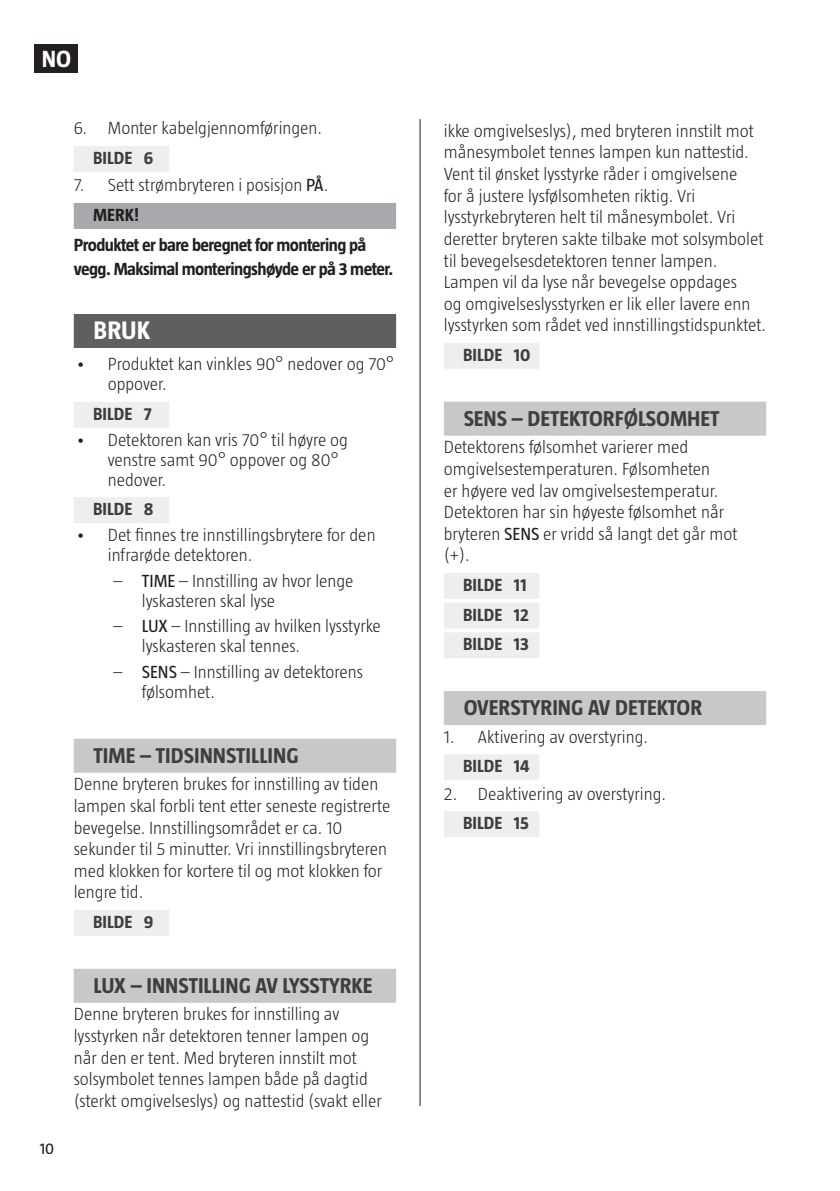
<style>
.page{position:relative;width:840px;height:1191px;background:#fff}
.page>*{position:absolute;margin:0;border:0;box-sizing:border-box;transform-origin:0 0}
.t1{font:700 26px "Taz";color:#fff}
.t2{font:700 24px "Taz";color:#fff}
.t3{font:700 22px "Taz";color:#3e3e3f}
.t4{font:300 18px/21.6px "Taz";color:#231f20}
.t5{font:700 18px "Taz";letter-spacing:-.03em;color:#231f20}
.t6{font:700 18px/29.6px "Taz";color:#3e3e3f}
.t7{font:16px "Taz";color:#231f20}
.s1{font-weight:400}
</style>
<div class="page">
<div style="left:35px;top:44px;width:43px;height:29px;background:#231f20"></div>
<hr style="left:419px;top:119px;width:1px;height:987px;background:#231f20">
<div style="left:443px;top:343px;width:96px;height:26px;background:#eeeeef"></div>
<div style="left:443px;top:401px;width:322px;height:34px;background:#c7c8ca"></div>
<div style="left:443px;top:573px;width:96px;height:26px;background:#eeeeef"></div>
<div style="left:443px;top:602px;width:96px;height:26px;background:#eeeeef"></div>
<div style="left:443px;top:632px;width:96px;height:26px;background:#eeeeef"></div>
<div style="left:443px;top:691px;width:322px;height:34px;background:#c7c8ca"></div>
<div style="left:443px;top:754px;width:96px;height:26px;background:#eeeeef"></div>
<div style="left:443px;top:811px;width:96px;height:26px;background:#eeeeef"></div>
<div style="left:74px;top:146px;width:95px;height:26px;background:#eeeeef"></div>
<div style="left:74px;top:203px;width:322px;height:26px;background:#a8a9ad"></div>
<div style="left:74px;top:314px;width:322px;height:34px;background:#5f5f62"></div>
<div style="left:74px;top:402px;width:95px;height:26px;background:#eeeeef"></div>
<div style="left:74px;top:497px;width:95px;height:26px;background:#eeeeef"></div>
<div style="left:74px;top:738px;width:322px;height:34px;background:#c7c8ca"></div>
<div style="left:74px;top:910px;width:95px;height:26px;background:#eeeeef"></div>
<div style="left:74px;top:968px;width:322px;height:34px;background:#c7c8ca"></div>
<h2 class="t2" style="left:42px;top:45px;width:31px">NO</h2>
<p class="t4" style="left:74px;top:117px;width:250px">6. Monter kabelgjennomføringen.</p>
<p class="t6" style="left:93px;top:143px;width:62px">BILDE 6</p>
<p class="t4" style="left:74px;top:174px;width:256px">7. Sett strømbryteren i posisjon <span class="s1">PÅ</span>.</p>
<p class="t5" style="left:93px;top:205px;width:48px">MERK!</p>
<p class="t5" style="left:74px;top:234px;width:294px">Produktet er bare beregnet for montering på</p>
<p class="t5" style="left:74px;top:258px;width:321px">vegg. Maksimal monteringshøyde er på 3 meter.</p>
<h1 class="t1" style="left:94px;top:315px;width:58px">BRUK</h1>
<p class="t4" style="left:108px;top:354px;width:288px;line-height:20px;text-indent:-32px">• Produktet kan vinkles 90° nedover og 70° oppover.</p>
<p class="t6" style="left:93px;top:399px;width:60px">BILDE 7</p>
<p class="t4" style="left:108px;top:429px;width:241px;line-height:20px;text-indent:-32px">• Detektoren kan vris 70° til høyre og venstre samt 90° oppover og 80° nedover.</p>
<p class="t6" style="left:93px;top:494px;width:62px">BILDE 8</p>
<p class="t4" style="left:108px;top:525px;width:269px;line-height:20px;text-indent:-32px">• Det finnes tre innstillingsbrytere for den infrarøde detektoren.</p>
<p class="t4" style="left:142px;top:570px;width:213px;line-height:20px;text-indent:-28px">– <span class="s1">TIME</span> – Innstilling av hvor lenge lyskasteren skal lyse</p>
<p class="t4" style="left:142px;top:616px;width:240px;line-height:20px;text-indent:-28px">– <span class="s1">LUX</span> – Innstilling av hvilken lysstyrke lyskasteren skal tennes.</p>
<p class="t4" style="left:142px;top:662px;width:223px;line-height:20px;text-indent:-28px">– <span class="s1">SENS</span> – Innstilling av detektorens følsomhet.</p>
<p class="t3" style="left:94px;top:743px;width:206px">TIME – TIDSINNSTILLING</p>
<p class="t4" style="left:74px;top:773px;width:318px">Denne bryteren brukes for innstilling av tiden lampen skal forbli tent etter seneste registrerte bevegelse. Innstillingsområdet er ca. 10 sekunder til 5 minutter. Vri innstillingsbryteren med klokken for kortere til og mot klokken for lengre tid.</p>
<p class="t6" style="left:93px;top:907px;width:62px">BILDE 9</p>
<p class="t7" style="left:40px;top:1139px;width:16px">10</p>
<p class="t3" style="left:94px;top:973px;width:280px">LUX – INNSTILLING AV LYSSTYRKE</p>
<p class="t4" style="left:74px;top:1003px;width:309px">Denne bryteren brukes for innstilling av lysstyrken når detektoren tenner lampen og når den er tent. Med bryteren innstilt mot solsymbolet tennes lampen både på dagtid (sterkt omgivelseslys) og nattestid (svakt eller</p>
<p class="t4" style="left:443px;top:120px;width:324px">ikke omgivelseslys), med bryteren innstilt mot månesymbolet tennes lampen kun nattestid.<br>Vent til ønsket lysstyrke råder i omgivelsene<br>for å justere lysfølsomheten riktig. Vri lysstyrkebryteren helt til månesymbolet. Vri deretter bryteren sakte tilbake mot solsymbolet til bevegelsesdetektoren tenner lampen.<br>Lampen vil da lyse når bevegelse oppdages<br>og omgivelseslysstyrken er lik eller lavere enn lysstyrken som rådet ved innstillingstidspunktet.</p>
<p class="t6" style="left:463px;top:340px;width:69px">BILDE 10</p>
<p class="t3" style="left:463px;top:406px;width:257px">SENS – DETEKTORFØLSOMHET</p>
<p class="t4" style="left:443px;top:436px;width:295px">Detektorens følsomhet varierer med omgivelsestemperaturen. Følsomheten<br>er høyere ved lav omgivelsestemperatur.<br>Detektoren har sin høyeste følsomhet når bryteren <span class="s1">SENS</span> er vridd så langt det går mot (+).</p>
<p class="t6" style="left:463px;top:570px;width:67px">BILDE 11<br>BILDE 12<br>BILDE 13</p>
<p class="t3" style="left:463px;top:695px;width:240px">OVERSTYRING AV DETEKTOR</p>
<p class="t4" style="left:443px;top:725px;width:205px">1. Aktivering av overstyring.</p>
<p class="t6" style="left:463px;top:751px;width:68px">BILDE 14</p>
<p class="t4" style="left:443px;top:782px;width:223px">2. Deaktivering av overstyring.</p>
<p class="t6" style="left:463px;top:808px;width:67px">BILDE 15</p>
</div>
